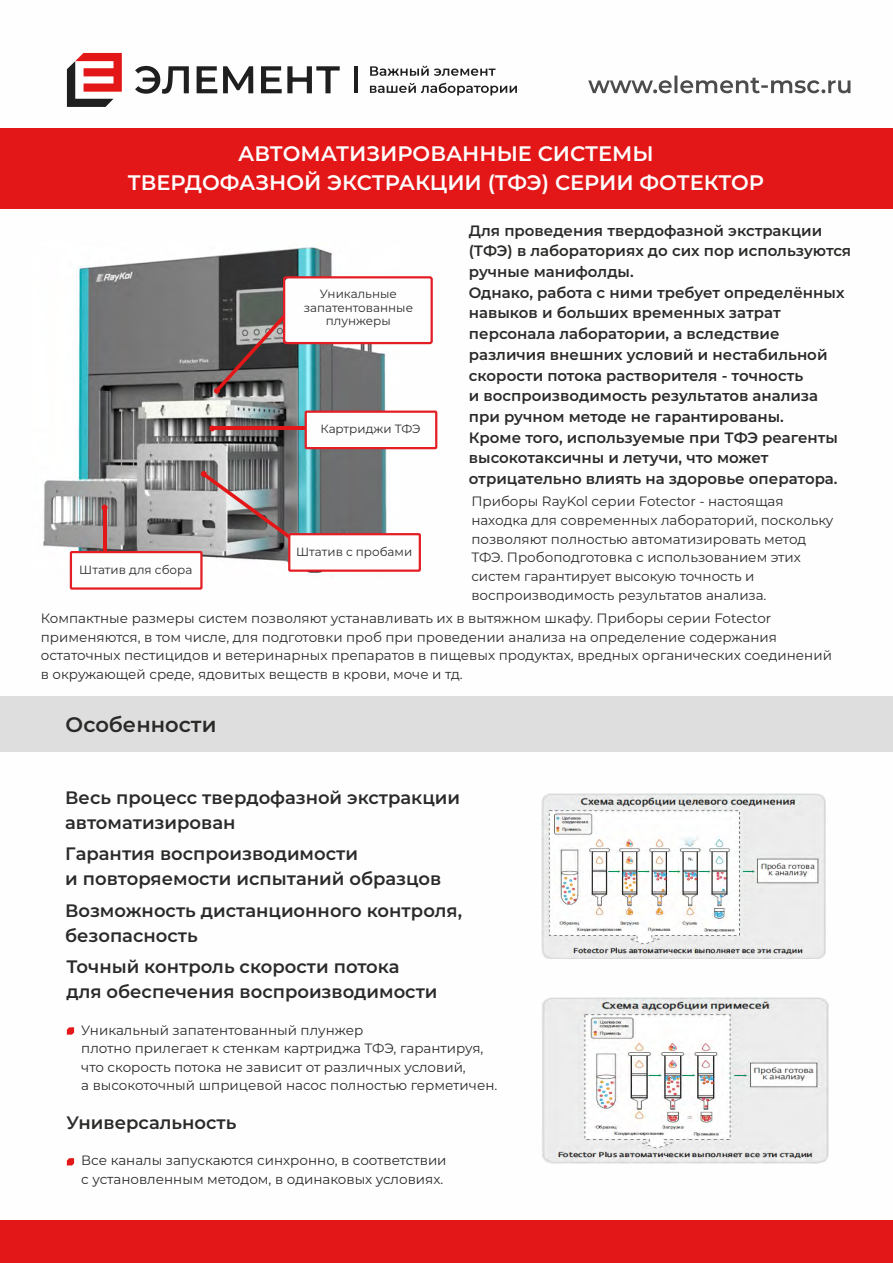
<style>
.page{position:relative;width:893px;height:1263px;background:#fff}
.page>*{position:absolute;margin:0;border:0;box-sizing:border-box;transform-origin:0 0}
.t1{font:600 21px/29px "Montserrat";color:#fefefe;text-align:center}
.t2{font:600 21px "Montserrat";color:#2b2a29}
.t3{font:600 18px/24.8px "Montserrat";color:#2b2a29}
.t4{font:600 15px/20.7px "Montserrat";color:#2b2a29}
.t5{font:13.5px/18.6px "Montserrat";color:#2b2a29}
.t6{font:12px/13.5px "Montserrat";color:#2b2a29;text-align:center}
</style>
<div class="page">
<div style="left:0;top:696px;width:893px;height:56px;background:#dedede"></div>
<div style="left:0;top:1220px;width:893px;height:43px;background:#e31717"></div>
<svg style="left:135px;top:66px;width:54px;height:28px"></svg>
<svg style="left:197px;top:66px;width:20px;height:27px"></svg>
<svg style="left:223px;top:66px;width:30px;height:27px"></svg>
<svg style="left:261px;top:66px;width:79px;height:27px"></svg>
<svg style="left:67px;top:53px;width:55px;height:54px"></svg>
<svg style="left:370px;top:66px;width:125px;height:10px"></svg>
<svg style="left:370px;top:83px;width:147px;height:12px"></svg>
<hr style="left:355px;top:66px;width:3px;height:27px;background:#1f1f1f">
<div style="left:0;top:128px;width:893px;height:80px;background:#e31717"></div>
<img style="left:542px;top:997px;width:287px;height:166px">
<img style="left:541px;top:793px;width:285px;height:166px">
<svg style="left:67px;top:1027px;width:7px;height:8px"></svg>
<svg style="left:67px;top:1158px;width:7px;height:7px"></svg>
<img style="left:43px;top:247px;width:357px;height:330px">
<svg style="left:214px;top:314px;width:73px;height:80px"></svg>
<hr style="left:214px;top:427px;width:91px;height:3px;background:#e31717">
<svg style="left:209px;top:425px;width:6px;height:6px"></svg>
<div style="left:284px;top:277px;width:147px;height:66px;background:#fefefe;border-radius:6px"></div>
<hr style="left:103px;top:509px;width:3px;height:43px;background:#e31717">
<svg style="left:102px;top:505px;width:6px;height:6px"></svg>
<svg style="left:201px;top:471px;width:89px;height:67px"></svg>
<div style="left:283px;top:276px;width:150px;height:68px;border:2px solid #e31e24;border-radius:2px"></div>
<div style="left:306px;top:412px;width:130px;height:36px;background:#fefefe"></div>
<div style="left:305px;top:410px;width:132px;height:39px;border:2px solid #e31e24"></div>
<div style="left:289px;top:534px;width:131px;height:37px;background:#fefefe"></div>
<div style="left:288px;top:533px;width:133px;height:39px;border:2px solid #e31e24"></div>
<div style="left:71px;top:552px;width:130px;height:36px;background:#fefefe"></div>
<div style="left:70px;top:551px;width:133px;height:39px;border:2px solid #e31e24"></div>
<svg style="left:588px;top:76px;width:262px;height:17px"></svg>
<h1 class="t1" style="left:128px;top:139px;width:638px">АВТОМАТИЗИРОВАННЫЕ СИСТЕМЫ<br>ТВЕРДОФАЗНОЙ ЭКСТРАКЦИИ (ТФЭ) СЕРИИ ФОТЕКТОР</h1>
<p class="t4" style="left:469px;top:220px;width:384px">Для проведения твердофазной экстракции (ТФЭ) в лабораториях до сих пор используются ручные манифолды.<br>Однако, работа с ними требует определённых навыков и больших временных затрат персонала лаборатории, а вследствие различия внешних условий и нестабильной скорости потока растворителя - точность<br>и воспроизводимость результатов анализа при ручном методе не гарантированы.<br>Кроме того, используемые при ТФЭ реагенты высокотаксичны и летучи, что может отрицательно влиять на здоровье оператора.</p>
<p class="t5" style="left:471px;top:492px;width:364px">Приборы RayKol серии Fotector - настоящая находка для современных лабораторий, поскольку позволяют полностью автоматизировать метод ТФЭ. Пробоподготовка с использованием этих систем гарантирует высокую точность и воспроизводимость результатов анализа.</p>
<p class="t5" style="left:41px;top:609px;width:793px">Компактные размеры систем позволяют устанавливать их в вытяжном шкафу. Приборы серии Fotector применяются, в том числе, для подготовки проб при проведении анализа на определение содержания остаточных пестицидов и ветеринарных препаратов в пищевых продуктах, вредных органических соединений в окружающей среде, ядовитых веществ в крови, моче и тд.</p>
<p class="t6" style="left:304px;top:287px;width:111px">Уникальные запатентованные плунжеры</p>
<p class="t6" style="left:320px;top:422px;width:102px">Картриджи ТФЭ</p>
<p class="t6" style="left:296px;top:545px;width:118px">Штатив с пробами</p>
<p class="t6" style="left:79px;top:562px;width:115px">Штатив для сбора</p>
<h1 class="t2" style="left:66px;top:712px;width:152px">Особенности</h1>
<h2 class="t3" style="left:65px;top:785px;width:396px">Весь процесс твердофазной экстракции автоматизирован</h2>
<h2 class="t3" style="left:65px;top:841px;width:377px">Гарантия воспроизводимости<br>и повторяемости испытаний образцов</h2>
<h2 class="t3" style="left:65px;top:898px;width:398px">Возможность дистанционного контроля, безопасность</h2>
<h2 class="t3" style="left:66px;top:955px;width:373px">Точный контроль скорости потока для обеспечения воспроизводимости</h2>
<p class="t5" style="left:81px;top:1020px;width:418px">Уникальный запатентованный плунжер<br>плотно прилегает к стенкам картриджа ТФЭ, гарантируя, что скорость потока не зависит от различных условий,<br>а высокоточный шприцевой насос полностью герметичен.</p>
<h2 class="t3" style="left:66px;top:1110px;width:171px">Универсальность</h2>
<p class="t5" style="left:81px;top:1151px;width:367px">Все каналы запускаются синхронно, в соответствии с установленным методом, в одинаковых условиях.</p>
</div>
